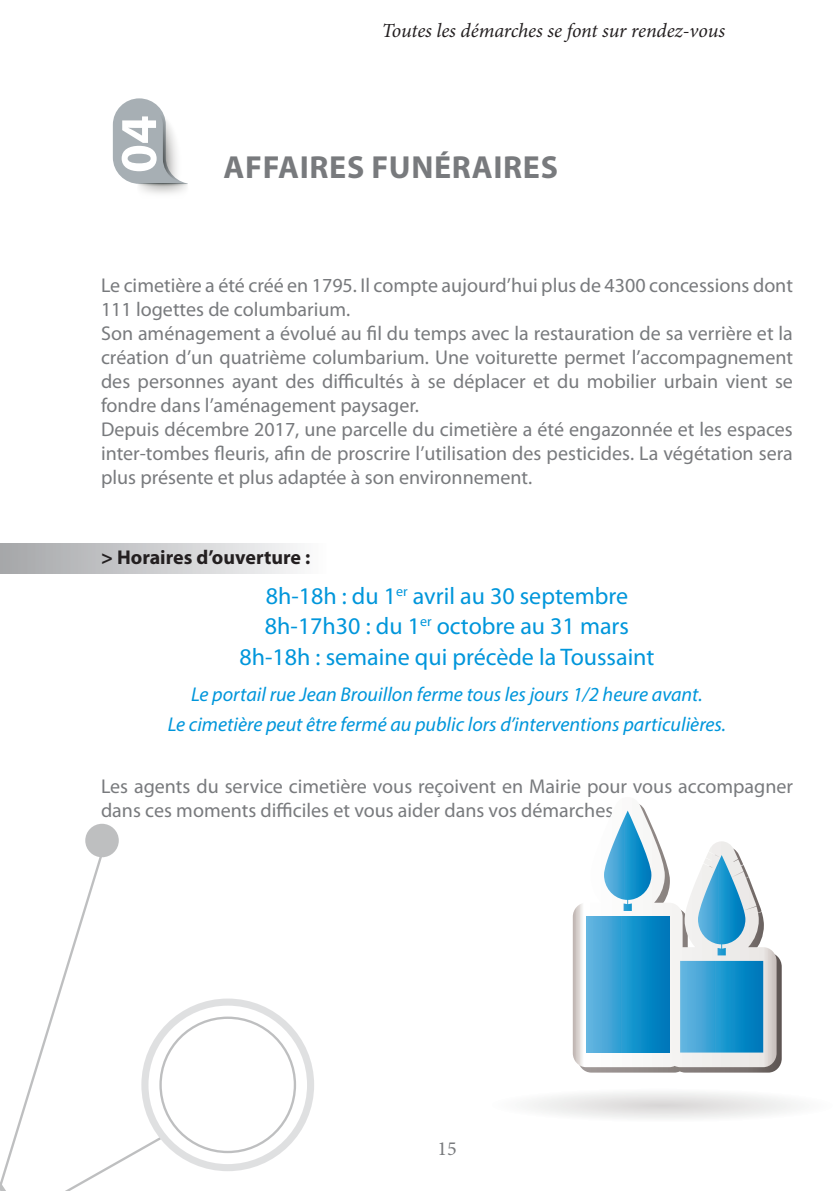
<style>
.page{position:relative;width:840px;height:1191px;background:#fff}
.page>*{position:absolute;margin:0;border:0;box-sizing:border-box;transform-origin:0 0}
.t1{font:700 58px "Myriad Pro";color:#fff}
.t2{font:700 52px "Myriad Pro";color:#fff}
.t3{font:700 32px "Myriad Pro";letter-spacing:.02em;color:#787a7d}
.t4{font:24px/30px "Myriad Pro";color:#0096db;text-align:center}
.t5{font:20px/24px "Myriad Pro";color:#787a7d}
.t6{font:italic 20px/30px "Myriad Pro";color:#0096db;text-align:center}
.t7{font:italic 20px "Minion Pro";letter-spacing:-.01em;color:#231f20}
.t8{font:700 20px "Myriad Pro";color:#231f20}
.t9{font:20px "Minion Pro";color:#787a7d}
</style>
<div class="page">
<div style="left:0;top:543px;width:334px;height:30px;background:linear-gradient(to right,#a4a5a8,#fdfefe)"></div>
<svg style="left:527px;top:1092px;width:271px;height:27px"></svg>
<svg style="left:581px;top:955px;width:200px;height:117px;background:#837b79"></svg>
<svg style="left:572px;top:804px;width:204px;height:263px"></svg>
<div style="left:586px;top:916px;width:83px;height:136px;background:linear-gradient(to right,#62b8e3,#07b)"></div>
<svg style="left:603px;top:810px;width:48px;height:101px"></svg>
<svg style="left:679px;top:961px;width:83px;height:91px;background:#2a99cf"></svg>
<svg style="left:697px;top:855px;width:48px;height:100px;background:#7cbcda"></svg>
<div style="left:85px;top:823px;width:34px;height:34px;background:#bebfc0;border-radius:50%"></div>
<svg style="left:0;top:846px;width:165px;height:345px"></svg>
<div style="left:141px;top:998px;width:173px;height:173px;border:7px solid #bebfc2;border-radius:50%"></div>
<svg style="left:140px;top:187px;width:46px;height:7px"></svg>
<svg style="left:138px;top:184px;width:49px;height:3px"></svg>
<svg style="left:112px;top:98px;width:76px;height:86px"></svg>
<h1 class="t1" style="left:95px;top:175px;width:66px;rotate:-90deg">04</h1>
<h2 class="t2" style="left:109px;top:173px;width:59px;rotate:-90deg">04</h2>
<p class="t7" style="left:381px;top:17px;width:345px">Toutes les démarches se font sur rendez-vous</p>
<h3 class="t3" style="left:223px;top:149px;width:335px">AFFAIRES FUNÉRAIRES</h3>
<p class="t5" style="left:101px;top:273px;width:693px">Le cimetière a été créé en 1795. Il compte aujourd’hui plus de 4300 concessions dont 111 logettes de columbarium.<br>Son aménagement a évolué au fil du temps avec la restauration de sa verrière et la création d’un quatrième columbarium. Une voiturette permet l’accompagnement des personnes ayant des difficultés à se déplacer et du mobilier urbain vient se fondre dans l’aménagement paysager.<br>Depuis décembre 2017, une parcelle du cimetière a été engazonnée et les espaces inter-tombes fleuris, afin de proscrire l’utilisation des pesticides. La végétation sera plus présente et plus adaptée à son environnement.</p>
<p class="t8" style="left:101px;top:546px;width:211px">&gt; Horaires d’ouverture :</p>
<p class="t4" style="left:239px;top:581px;width:416px">8h-18h : du 1<sup>er</sup> avril au 30 septembre<br>8h-17h30 : du 1<sup>er</sup> octobre au 31 mars<br>8h-18h : semaine qui précède la Toussaint</p>
<p class="t6" style="left:168px;top:678px;width:559px">Le portail rue Jean Brouillon ferme tous les jours 1/2 heure avant.<br>Le cimetière peut être fermé au public lors d’interventions particulières.</p>
<p class="t5" style="left:101px;top:773px;width:693px">Les agents du service cimetière vous reçoivent en Mairie pour vous accompagner dans ces moments difficiles et vous aider dans vos démarches.</p>
<p class="t9" style="left:437px;top:1135px;width:21px">15</p>
</div>
